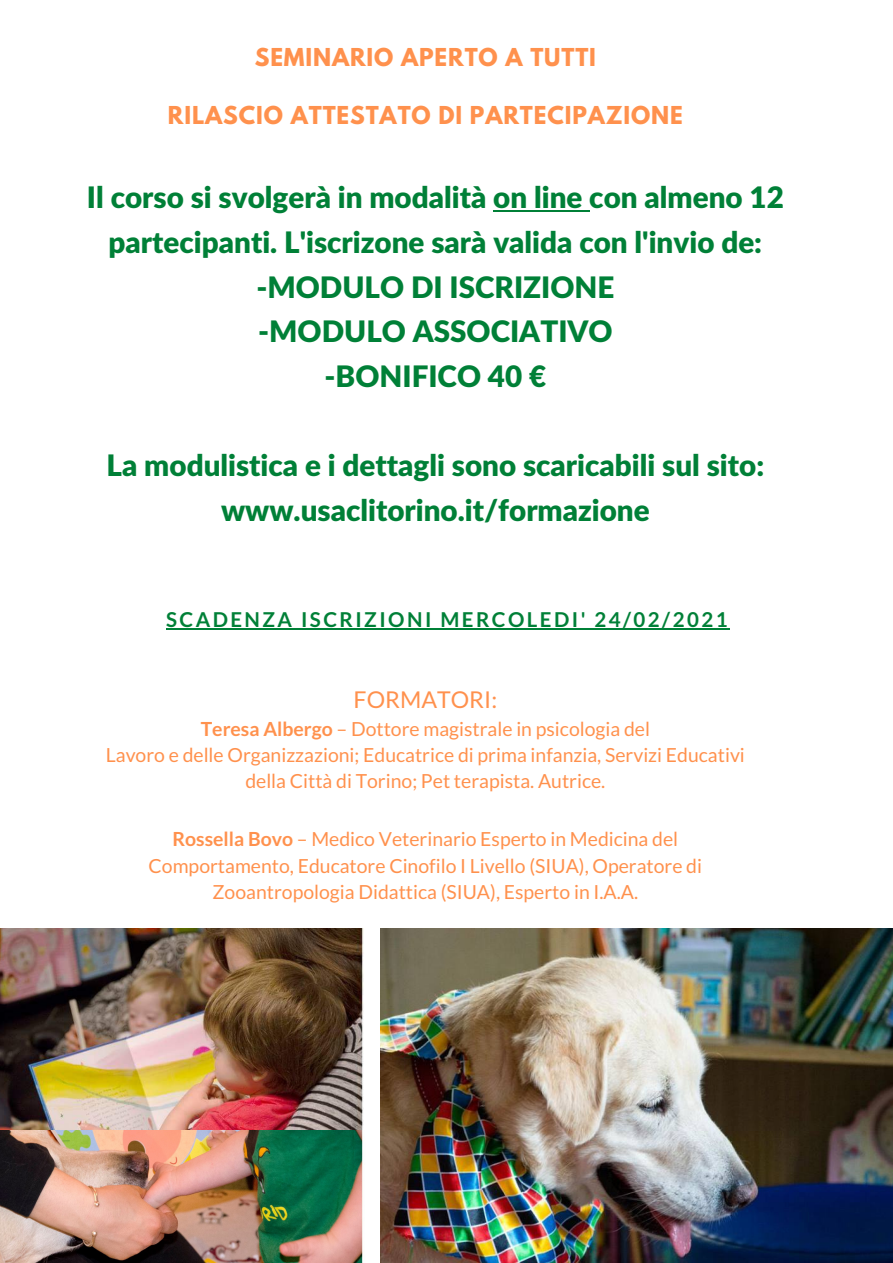
<style>
.page{position:relative;width:893px;height:1263px;background:#fff}
.page>*{position:absolute;margin:0;border:0;box-sizing:border-box;transform-origin:0 0}
.t1{font:900 29.62px/44.7px "Lato Latin";color:#008037;text-align:center}
.t2{font:23.17px "Lato";color:#ff914d}
.t3{font:700 21.9px "League Spartan";letter-spacing:.04em;color:#ff914d}
.t4{font:700 20.48px "Lato";letter-spacing:.12em;color:#008037}
.t5{font:19.42px "Lato";color:#ff914d}
.s1{font-weight:700}
</style>
<div class="page">
<hr style="left:493px;top:210px;width:96px;height:2px;background:#008037">
<hr style="left:166px;top:628px;width:564px;height:2px;background:#008037">
<img style="left:0;top:929px;width:893px;height:334px">
<p class="t3" style="left:255px;top:46px;width:343px">SEMINARIO APERTO A TUTTI</p>
<p class="t3" style="left:168px;top:105px;width:516px">RILASCIO ATTESTATO DI PARTECIPAZIONE</p>
<p class="t1" style="left:87px;top:177px;width:698px">Il corso si svolgerà in modalità on line con almeno 12 partecipanti. L'iscrizone sarà valida con l'invio de:</p>
<p class="t1" style="left:256px;top:266px;width:360px">-MODULO DI ISCRIZIONE</p>
<p class="t1" style="left:258px;top:311px;width:356px">-MODULO ASSOCIATIVO</p>
<p class="t1" style="left:324px;top:356px;width:223px">-BONIFICO 40 €</p>
<p class="t1" style="left:107px;top:445px;width:659px">La modulistica e i dettagli sono scaricabili sul sito:</p>
<p class="t1" style="left:221px;top:490px;width:430px">www.usaclitorino.it/formazione</p>
<p class="t4" style="left:166px;top:607px;width:563px">SCADENZA ISCRIZIONI MERCOLEDI' 24/02/2021</p>
<p class="t2" style="left:353px;top:685px;width:145px">FORMATORI:</p>
<p class="t5" style="left:201px;top:716px;width:451px"><span class="s1">Teresa Albergo</span> – Dottore magistrale in psicologia del</p>
<p class="t5" style="left:106px;top:743px;width:640px">Lavoro e delle Organizzazioni; Educatrice di prima infanzia, Servizi Educativi</p>
<p class="t5" style="left:245px;top:769px;width:361px">della Città di Torino; Pet terapista. Autrice.</p>
<p class="t5" style="left:173px;top:827px;width:507px"><span class="s1">Rossella Bovo</span> – Medico Veterinario Esperto in Medicina del</p>
<p class="t5" style="left:149px;top:854px;width:555px">Comportamento, Educatore Cinofilo I Livello (SIUA), Operatore di</p>
<p class="t5" style="left:212px;top:880px;width:427px">Zooantropologia Didattica (SIUA), Esperto in I.A.A.</p>
</div>
